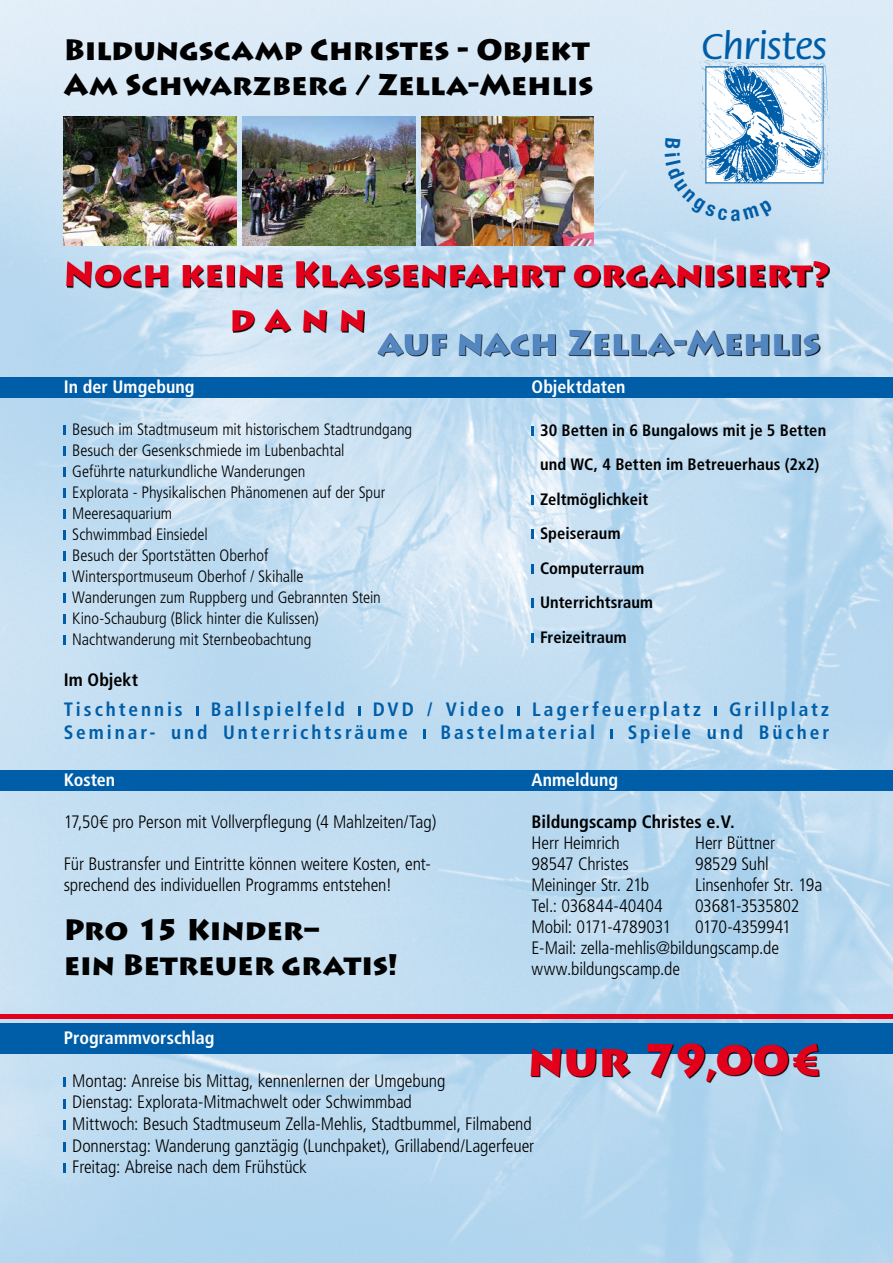
<style>
.page{position:relative;width:893px;height:1263px;background:#fff}
.page>*{position:absolute;margin:0;border:0;box-sizing:border-box;transform-origin:0 0}
.t1{font:900 44.85px "Lithos Pro";letter-spacing:-.005em;color:#e2001a}
.t2{font:500 39.45px "Flora";color:#005ea8}
.t3{font:900 34.35px "Lithos Pro";letter-spacing:-.005em;color:#e2001a}
.t4{font:900 34.35px "Lithos Pro";letter-spacing:-.01em;color:#5486c0}
.t5{font:900 29.25px/35.1px "Lithos Pro";letter-spacing:-.005em;color:#000}
.t6{font:700 condensed 19.35px "Frutiger";letter-spacing:.15em;color:#005ea8}
.t7{font:300 condensed 18px/21.6px "Frutiger";letter-spacing:-.01em;color:#000}
.t8{font:700 condensed 18px "Frutiger";color:#fff}
.t9{font:700 condensed 18px "Frutiger";color:#000}
.t10{font:300 condensed 18px "Frutiger";letter-spacing:.01em;color:#000}
.t11{font:300 condensed 16.5px/21px "Frutiger";letter-spacing:-.005em;color:#000}
.t12{font:700 condensed 16.5px/34.7px "Frutiger";letter-spacing:.005em;color:#000}
</style>
<div class="page">
<img style="left:0;top:0;width:893px;height:1263px">
<img style="left:697px;top:60px;width:133px;height:125px">
<img style="left:64px;top:116px;width:172px;height:130px">
<img style="left:421px;top:116px;width:173px;height:130px">
<img style="left:243px;top:116px;width:172px;height:130px">
<svg style="left:67px;top:262px;width:762px;height:26px;background:#6b7a85"></svg>
<svg style="left:196px;top:706px;width:2px;height:10px"></svg>
<svg style="left:358px;top:706px;width:2px;height:10px"></svg>
<svg style="left:517px;top:706px;width:2px;height:10px"></svg>
<svg style="left:714px;top:706px;width:2px;height:10px"></svg>
<svg style="left:423px;top:729px;width:2px;height:10px"></svg>
<svg style="left:611px;top:729px;width:2px;height:10px"></svg>
<svg style="left:378px;top:330px;width:442px;height:27px;background:#6d7f8c"></svg>
<div style="left:0;top:1023px;width:893px;height:30px;background:#005ea8"></div>
<svg style="left:64px;top:1077px;width:2px;height:10px"></svg>
<svg style="left:64px;top:1098px;width:2px;height:10px"></svg>
<svg style="left:64px;top:1120px;width:2px;height:10px"></svg>
<svg style="left:64px;top:1142px;width:2px;height:10px"></svg>
<svg style="left:64px;top:1163px;width:2px;height:10px"></svg>
<svg style="left:532px;top:1044px;width:288px;height:38px;background:#4e6b81"></svg>
<div style="left:0;top:770px;width:893px;height:20px;background:#005ea8"></div>
<hr style="left:0;top:1014px;width:893px;height:4px;background:#e2001a">
<div style="left:0;top:377px;width:893px;height:20px;background:#005ea8"></div>
<svg style="left:64px;top:425px;width:2px;height:10px"></svg>
<svg style="left:64px;top:446px;width:2px;height:10px"></svg>
<svg style="left:64px;top:467px;width:2px;height:10px"></svg>
<svg style="left:64px;top:488px;width:2px;height:10px"></svg>
<svg style="left:64px;top:509px;width:2px;height:10px"></svg>
<svg style="left:64px;top:530px;width:2px;height:10px"></svg>
<svg style="left:64px;top:551px;width:2px;height:10px"></svg>
<svg style="left:64px;top:572px;width:2px;height:10px"></svg>
<svg style="left:64px;top:593px;width:2px;height:10px"></svg>
<svg style="left:64px;top:614px;width:2px;height:10px"></svg>
<svg style="left:64px;top:635px;width:2px;height:10px"></svg>
<svg style="left:233px;top:310px;width:132px;height:23px;background:#78858f"></svg>
<svg style="left:531px;top:426px;width:3px;height:9px"></svg>
<svg style="left:531px;top:495px;width:3px;height:10px"></svg>
<svg style="left:531px;top:529px;width:3px;height:10px"></svg>
<svg style="left:531px;top:564px;width:3px;height:10px"></svg>
<svg style="left:531px;top:598px;width:3px;height:10px"></svg>
<svg style="left:531px;top:633px;width:3px;height:10px"></svg>
<svg style="left:665px;top:138px;width:109px;height:83px;background:#a9cbe5"></svg>
<h3 class="t5" style="left:64px;top:32px;width:531px">Bildungscamp Christes - Objekt<br>Am Schwarzberg / Zella-Mehlis</h3>
<h2 class="t2" style="left:701px;top:26px;width:128px">Christes</h2>
<h3 class="t3" style="left:64px;top:253px;width:768px">Noch keine Klassenfahrt organisiert?</h3>
<h3 class="t3" style="left:230px;top:298px;width:138px">dann</h3>
<h3 class="t4" style="left:377px;top:321px;width:444px">auf nach Zella-Mehlis</h3>
<p class="t8" style="left:64px;top:376px;width:132px">In der Umgebung</p>
<p class="t11" style="left:72px;top:419px;width:341px">Besuch im Stadtmuseum mit historischem Stadtrundgang Besuch der Gesenkschmiede im Lubenbachtal<br>Geführte naturkundliche Wanderungen<br>Explorata - Physikalischen Phänomenen auf der Spur Meeresaquarium<br>Schwimmbad Einsiedel<br>Besuch der Sportstätten Oberhof<br>Wintersportmuseum Oberhof / Skihalle<br>Wanderungen zum Ruppberg und Gebrannten Stein Kino-Schauburg (Blick hinter die Kulissen)<br>Nachtwanderung mit Sternbeobachtung</p>
<p class="t8" style="left:531px;top:376px;width:95px">Objektdaten</p>
<p class="t12" style="left:540px;top:412px;width:288px">30 Betten in 6 Bungalows mit je 5 Betten und WC, 4 Betten im Betreuerhaus (2x2)<br>Zeltmöglichkeit<br>Speiseraum<br>Computerraum<br>Unterrichtsraum<br>Freizeitraum</p>
<p class="t9" style="left:64px;top:669px;width:76px">Im Objekt</p>
<p class="t6" style="left:64px;top:697px;width:121px">Tischtennis</p>
<p class="t6" style="left:211px;top:697px;width:136px">Ballspielfeld</p>
<p class="t6" style="left:373px;top:697px;width:133px">DVD / Video</p>
<p class="t6" style="left:532px;top:697px;width:171px">Lagerfeuerplatz</p>
<p class="t6" style="left:729px;top:697px;width:102px">Grillplatz</p>
<p class="t6" style="left:64px;top:721px;width:346px">Seminar- und Unterrichtsräume</p>
<p class="t6" style="left:440px;top:721px;width:156px">Bastelmaterial</p>
<p class="t6" style="left:628px;top:721px;width:203px">Spiele und Bücher</p>
<p class="t8" style="left:64px;top:769px;width:53px">Kosten</p>
<p class="t7" style="left:64px;top:811px;width:374px">17,50€ pro Person mit Vollverpflegung (4 Mahlzeiten/Tag)</p>
<p class="t7" style="left:64px;top:853px;width:368px;line-height:21px">Für Bustransfer und Eintritte können weitere Kosten, ent&shy;sprechend des individuellen Programms entstehen!</p>
<h3 class="t5" style="left:64px;top:913px;width:336px">Pro 15 Kinder–<br>ein Betreuer gratis!</h3>
<p class="t8" style="left:531px;top:769px;width:88px">Anmeldung</p>
<p class="t9" style="left:531px;top:811px;width:205px">Bildungscamp Christes e.V.</p>
<p class="t7" style="left:531px;top:832px;width:90px">Herr Heimrich</p>
<p class="t7" style="left:695px;top:832px;width:81px">Herr Büttner</p>
<p class="t7" style="left:531px;top:853px;width:99px">98547 Christes</p>
<p class="t7" style="left:695px;top:853px;width:75px">98529 Suhl</p>
<p class="t7" style="left:531px;top:874px;width:119px">Meininger Str. 21b</p>
<p class="t7" style="left:695px;top:874px;width:129px">Linsenhofer Str. 19a</p>
<p class="t10" style="left:531px;top:895px;width:133px">Tel.: 036844-40404</p>
<p class="t7" style="left:695px;top:895px;width:106px">03681-3535802</p>
<p class="t7" style="left:531px;top:916px;width:141px">Mobil: 0171-4789031</p>
<p class="t7" style="left:531px;top:916px;width:261px;line-height:21px;text-indent:163px">0170-4359941<br>E-Mail: zella-mehlis@bildungscamp.de www.bildungscamp.de</p>
<p class="t8" style="left:64px;top:1027px;width:152px">Programmvorschlag</p>
<p class="t7" style="left:72px;top:1070px;width:463px">Montag: Anreise bis Mittag, kennenlernen der Umgebung<br>Dienstag: Explorata-Mitmachwelt oder Schwimmbad<br>Mittwoch: Besuch Stadtmuseum Zella-Mehlis, Stadtbummel, Filmabend Donnerstag: Wanderung ganztägig (Lunchpaket), Grillabend/Lagerfeuer Freitag: Abreise nach dem Frühstück</p>
<h1 class="t1" style="left:528px;top:1032px;width:298px">nur 79,00€</h1>
</div>
